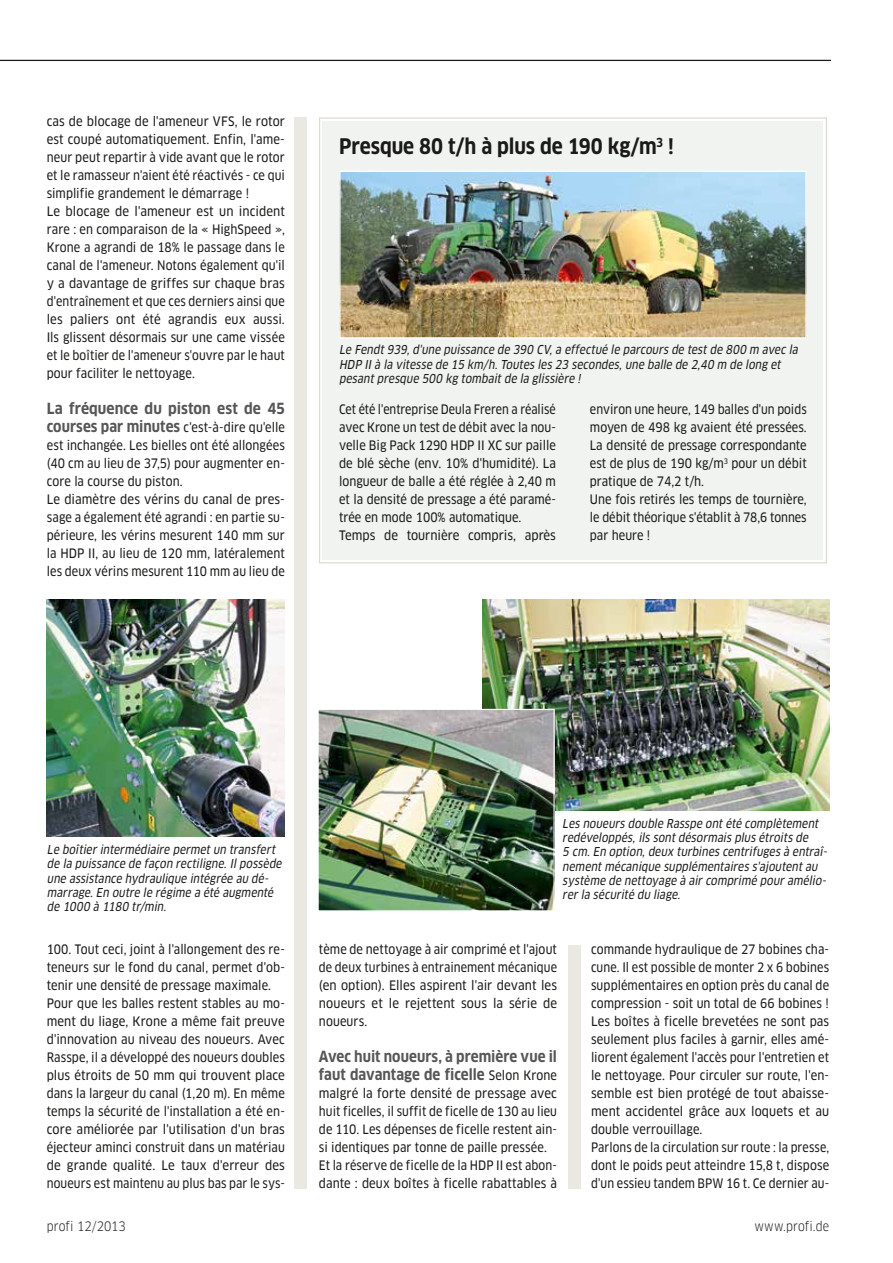
<style>
.page{position:relative;width:893px;height:1263px;background:#fff}
.page>*{position:absolute;margin:0;border:0;box-sizing:border-box;transform-origin:0 0}
.t1{font:700 condensed 21px "Clan OT";letter-spacing:-.005em;color:#1a1a18}
.t2{font:700 condensed 15px/18px "Clan OT";color:#565656}
.t3{font:12.75px/18px "Clan OT Narrow News";letter-spacing:.005em;color:#1a1a18}
.t4{font:12.75px/18px "Clan OT Narrow News";letter-spacing:.005em;color:#1a1a18;scale:.94 1}
.t5{font:12.75px/18px "Clan OT Narrow News";letter-spacing:.005em;color:#1a1a18;scale:.95 1}
.t6{font:condensed 12.75px "Clan OT";letter-spacing:.005em;color:#1a1a18}
.t7{font:italic 12px/14.2px "Clan OT Narrow News";color:#1a1a18;scale:.95 1}
.s1{font-family:"Clan OT";font-weight:700;font-stretch:condensed;font-size:15px;color:#565656}
.s2{font-family:"Clan OT Narrow News";font-weight:400;font-stretch:normal;font-size:12.75px;color:#1a1a18}
</style>
<div class="page">
<div style="left:294px;top:117px;width:13px;height:1071px;background:#eae9e1"></div>
<div style="left:568px;top:945px;width:12px;height:243px;background:#eae9e1"></div>
<hr style="left:0;top:60px;width:831px;height:1px;background:#1a1a18">
<div style="left:319px;top:117px;width:508px;height:447px;background:#f0f3f0"></div>
<img style="left:341px;top:173px;width:464px;height:164px">
<div style="left:339px;top:171px;width:468px;height:168px;border:1px solid #fff"></div>
<img style="left:47px;top:600px;width:238px;height:236px">
<img style="left:482px;top:600px;width:347px;height:210px">
<img style="left:320px;top:711px;width:233px;height:198px">
<div style="left:318px;top:709px;width:237px;height:202px;border:1px solid #fff"></div>
<p class="t3" style="left:47px;top:112px;width:240px">cas de blocage de l'ameneur VFS, le rotor est coupé automatiquement. Enfin, l'ame&shy;neur peut repartir à vide avant que le rotor et le ramasseur n'aient été réactivés - ce qui simplifie grandement le démarrage !<br>Le blocage de l'ameneur est un incident rare : en comparaison de la « HighSpeed », Krone a agrandi de 18% le passage dans le canal de l'ameneur. Notons également qu'il y a davantage de griffes sur chaque bras d'entraînement et que ces derniers ainsi que les paliers ont été agrandis eux aussi.<br>Ils glissent désormais sur une came vissée et le boîtier de l'ameneur s'ouvre par le haut pour faciliter le nettoyage.</p>
<p class="t2" style="left:47px;top:400px;width:240px">La fréquence du piston est de 45</p>
<p class="t3" style="left:47px;top:418px;width:240px"><span class="s1">courses par minutes</span> c'est-à-dire qu'elle est inchangée. Les bielles ont été allongées (40 cm au lieu de 37,5) pour augmenter en&shy;core la course du piston.<br>Le diamètre des vérins du canal de pres&shy;sage a également été agrandi : en partie su&shy;périeure, les vérins mesurent 140 mm sur la HDP II, au lieu de 120 mm, latéralement les deux vérins mesurent 110 mm au lieu de</p>
<h1 class="t1" style="left:339px;top:134px;width:336px">Presque 80 t/h à plus de 190 kg/m<sup>3</sup> !</h1>
<p class="t7" style="left:339px;top:343px;width:487px">Le Fendt939,d'une puissance de 390 CV,a effectué le parcours de testde 800 m avec la<br>HDP IIà la vitesse de 15 km/h.Toutes les 23 secondes,une balle de 2,40 m de long et pesantpresque 500 kg tombaitde la glissière !</p>
<p class="t4" style="left:339px;top:400px;width:232px">Cet été l'entreprise Deula Freren a réalisé avec Krone un test de débit avec la nou&shy;velle Big Pack 1290 HDP II XC sur paille de blé sèche (env. 10% d'humidité). La longueur de balle a été réglée à 2,40 m et la densité de pressage a été paramé&shy;trée en mode 100% automatique.<br>Temps de tournière compris, après</p>
<p class="t5" style="left:590px;top:400px;width:230px">environ une heure, 149 balles d'un poids moyen de 498 kg avaient été pressées.<br>La densité de pressage correspondante est de plus de 190 kg/m<sup>3</sup> pour un débit pratique de 74,2 t/h.<br>Une fois retirés les temps de tournière, le débit théorique s'établit à 78,6 tonnes par heure !</p>
<p class="t7" style="left:47px;top:842px;width:251px">Le boîtierintermédiaire permetun transfert de la puissance de façon rectiligne.Ilpossède une assistance hydraulique intégrée au dé&shy;marrage.En outre le régime a été augmenté de 1000 à 1180 tr/min.</p>
<p class="t3" style="left:47px;top:940px;width:240px">100. Tout ceci, joint à l'allongement des re&shy;teneurs sur le fond du canal, permet d'ob&shy;tenir une densité de pressage maximale.<br>Pour que les balles restent stables au mo&shy;ment du liage, Krone a même fait preuve d'innovation au niveau des noueurs. Avec Rasspe, il a développé des noueurs doubles plus étroits de 50 mm qui trouvent place dans la largeur du canal (1,20 m). En même temps la sécurité de l'installation a été en&shy;core améliorée par l'utilisation d'un bras éjecteur aminci construit dans un matériau de grande qualité. Le taux d'erreur des noueurs est maintenu au plus bas par le sys-</p>
<p class="t7" style="left:562px;top:816px;width:283px">Les noueurs double Rasspe ontété complètement redéveloppés,ils sontdésormais plus étroits de<br>5 cm.En option,deux turbines centrifuges à entraî&shy;nementmécanique supplémentaires s'ajoutentau système de nettoyage à aircomprimé pouramélio&shy;rerla sécurité du liage.</p>
<p class="t3" style="left:319px;top:940px;width:240px;text-align:justify">tème de nettoyage à air comprimé et l'ajout de deux turbines à entrainement mécanique (en option). Elles aspirent l'air devant les noueurs et le rejettent sous la série de noueurs.</p>
<p class="t2" style="left:319px;top:1048px;width:240px">Avec huit noueurs, à première vue il faut davantage de ficelle <span class="s2">Selon Krone</span></p>
<p class="t3" style="left:319px;top:1084px;width:240px">malgré la forte densité de pressage avec huit ficelles, il suffit de ficelle de 130 au lieu de 110. Les dépenses de ficelle restent ain&shy;si identiques par tonne de paille pressée.<br>Et la réserve de ficelle de la HDP II est abon&shy;dante : deux boîtes à ficelle rabattables à</p>
<p class="t3" style="left:591px;top:940px;width:240px">commande hydraulique de 27 bobines cha&shy;cune. Il est possible de monter 2 x 6 bobines supplémentaires en option près du canal de compression - soit un total de 66 bobines !<br>Les boîtes à ficelle brevetées ne sont pas seulement plus faciles à garnir, elles amé&shy;liorent également l'accès pour l'entretien et le nettoyage. Pour circuler sur route, l'en&shy;semble est bien protégé de tout abaisse&shy;ment accidentel grâce aux loquets et au double verrouillage.<br>Parlons de la circulation sur route : la presse, dont le poids peut atteindre 15,8 t, dispose d'un essieu tandem BPW 16 t. Ce dernier au-</p>
<p class="t6" style="left:47px;top:1218px;width:80px">profi 12/2013</p>
<p class="t6" style="left:754px;top:1218px;width:76px">www.profi.de</p>
</div>
